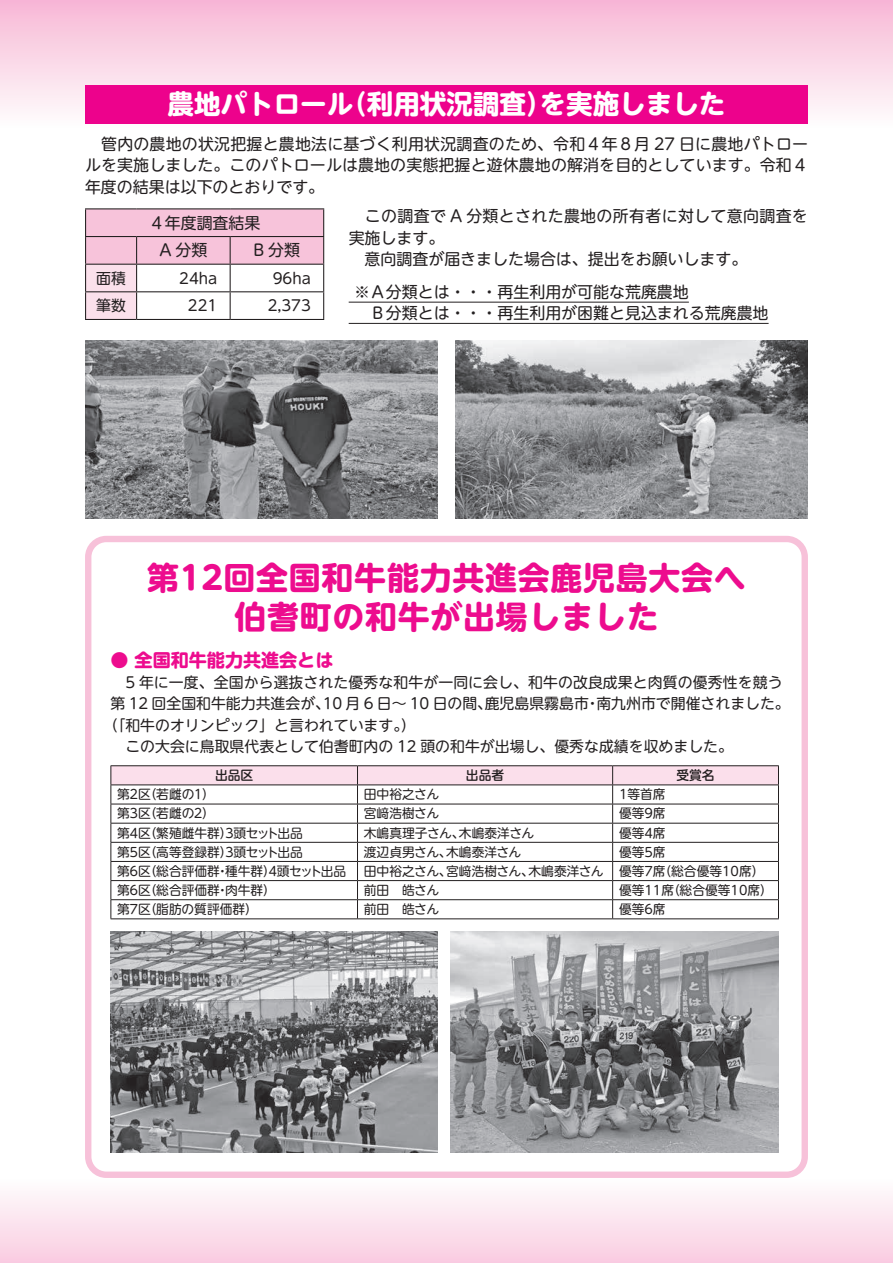
<style>
.page{position:relative;width:893px;height:1263px;background:#fff}
.page>*{position:absolute;margin:0;border:0;box-sizing:border-box;transform-origin:0 0}
.t1{font:700 31.95px/39.3px "UD Shin M Go Pro";letter-spacing:.025em;color:#ed0c8e;text-align:center}
.t2{font:700 26.55px "UD Shin M Go Pro";color:#fff}
.t3{font:700 18px "UD Shin M Go Pro";color:#ed0c8e}
.t4{font:15.9px/21.3px "UD Shin M Go Pro";color:#231f20}
.t5{font:14.85px "UD Shin M Go Pro";color:#231f20}
.t6{font:12.75px "UD Shin M Go Pr 6";color:#231f20}
.t7{font:12.75px "UD Shin M Go Pr 6";letter-spacing:-.07em;color:#231f20}
.t8{font:500 12.75px "UD Shin M Go Pr 6";color:#231f20}
</style>
<div class="page">
<div style="left:0;top:0;width:893px;height:128px;background:linear-gradient(to bottom,#f7b7d5,#fefefd)"></div>
<div style="left:0;top:1178px;width:893px;height:85px;background:linear-gradient(to bottom,#fefefe,#f9cce1)"></div>
<div style="left:85px;top:536px;width:723px;height:642px;border:6px solid #f7c1d9;border-radius:18px"></div>
<hr style="left:111px;top:765px;width:246px;height:1px;background:#231f20">
<hr style="left:357px;top:765px;width:256px;height:1px;background:#231f20">
<hr style="left:613px;top:765px;width:166px;height:1px;background:#231f20">
<svg style="left:111px;top:766px;width:668px;height:152px"></svg>
<hr style="left:111px;top:918px;width:246px;height:1px;background:#231f20">
<hr style="left:357px;top:918px;width:256px;height:1px;background:#231f20">
<hr style="left:613px;top:918px;width:166px;height:1px;background:#231f20">
<div style="left:85px;top:85px;width:723px;height:38px;background:#ed028c"></div>
<hr style="left:349px;top:302px;width:340px;height:1px;background:#231f20">
<hr style="left:349px;top:323px;width:420px;height:1px;background:#231f20">
<hr style="left:85px;top:208px;width:52px;height:1px;background:#231f20">
<hr style="left:137px;top:208px;width:93px;height:1px;background:#231f20">
<hr style="left:230px;top:208px;width:94px;height:1px;background:#231f20">
<svg style="left:85px;top:209px;width:239px;height:110px"></svg>
<hr style="left:85px;top:319px;width:52px;height:1px;background:#231f20">
<hr style="left:137px;top:319px;width:93px;height:1px;background:#231f20">
<hr style="left:230px;top:319px;width:94px;height:1px;background:#231f20">
<img style="left:85px;top:340px;width:353px;height:179px">
<img style="left:455px;top:340px;width:353px;height:179px">
<img style="left:111px;top:931px;width:327px;height:221px">
<img style="left:451px;top:931px;width:327px;height:221px">
<h2 class="t2" style="left:167px;top:82px;width:560px">農地パトロール（利用状況調査）を実施しました</h2>
<p class="t4" style="left:85px;top:133px;width:725px;text-align:justify">　管内の農地の状況把握と農地法に基づく利用状況調査のため、令和４年８月 27 日に農地パトロールを実施しました。このパトロールは農地の実態把握と遊休農地の解消を目的としています。令和４年度の結果は以下のとおりです。</p>
<p class="t4" style="left:159px;top:208px;width:103px;line-height:27.6px;text-indent:-11px">４年度調査結果<br>A 分類</p>
<p class="t4" style="left:254px;top:239px;width:48px">B 分類</p>
<p class="t5" style="left:96px;top:266px;width:31px">面積</p>
<p class="t5" style="left:179px;top:266px;width:40px">24ha</p>
<p class="t5" style="left:273px;top:266px;width:40px">96ha</p>
<p class="t5" style="left:96px;top:294px;width:31px">筆数</p>
<p class="t5" style="left:188px;top:294px;width:31px">221</p>
<p class="t5" style="left:268px;top:294px;width:45px">2,373</p>
<p class="t4" style="left:349px;top:205px;width:461px">　この調査で A 分類とされた農地の所有者に対して意向調査を実施します。<br>　意向調査が届きました場合は、提出をお願いします。</p>
<p class="t4" style="left:349px;top:280px;width:421px;text-indent:5px">※Ａ分類とは・・・再生利用が可能な荒廃農地<br>　 Ｂ分類とは・・・再生利用が困難と見込まれる荒廃農地</p>
<h1 class="t1" style="left:147px;top:557px;width:600px">第12回全国和牛能力共進会鹿児島大会へ伯耆町の和牛が出場しました</h1>
<p class="t3" style="left:111px;top:645px;width:224px">● 全国和牛能力共進会とは</p>
<p class="t5" style="left:111px;top:670px;width:673px">　5 年に一度、全国から選抜された優秀な和牛が一同に会し、和牛の改良成果と肉質の優秀性を競う</p>
<p class="t5" style="left:111px;top:692px;width:681px">第 12 回全国和牛能力共進会が、10 月 6 日～ 10 日の間、鹿児島県霧島市・南九州市で開催されました。</p>
<p class="t5" style="left:103px;top:713px;width:314px">（「和牛のオリンピック」と言われています。）</p>
<p class="t5" style="left:111px;top:734px;width:624px">　この大会に鳥取県代表として伯耆町内の 12 頭の和牛が出場し、優秀な成績を収めました。</p>
<p class="t8" style="left:215px;top:765px;width:40px">出品区</p>
<p class="t8" style="left:466px;top:765px;width:40px">出品者</p>
<p class="t8" style="left:676px;top:765px;width:40px">受賞名</p>
<p class="t6" style="left:117px;top:784px;width:99px">第２区（若雌の１）</p>
<p class="t6" style="left:364px;top:784px;width:77px">田中裕之さん</p>
<p class="t6" style="left:619px;top:784px;width:48px">1等首席</p>
<p class="t6" style="left:117px;top:803px;width:99px">第３区（若雌の２）</p>
<p class="t6" style="left:364px;top:803px;width:77px">宮﨑浩樹さん</p>
<p class="t6" style="left:619px;top:803px;width:48px">優等9席</p>
<p class="t7" style="left:117px;top:822px;width:187px">第４区（繁殖雌牛群）３頭セット出品</p>
<p class="t6" style="left:364px;top:822px;width:172px">木嶋真理子さん、木嶋泰洋さん</p>
<p class="t6" style="left:619px;top:822px;width:48px">優等4席</p>
<p class="t7" style="left:117px;top:841px;width:187px">第５区（高等登録群）３頭セット出品</p>
<p class="t6" style="left:364px;top:841px;width:159px">渡辺貞男さん、木嶋泰洋さん</p>
<p class="t6" style="left:619px;top:841px;width:48px">優等5席</p>
<p class="t6" style="left:117px;top:860px;width:230px">第６区（総合評価群・種牛群）４頭セット出品</p>
<p class="t6" style="left:364px;top:860px;width:402px">田中裕之さん、宮﨑浩樹さん、木嶋泰洋さん 優等7席（総合優等10席）</p>
<p class="t6" style="left:117px;top:879px;width:160px">第６区（総合評価群・肉牛群）</p>
<p class="t6" style="left:364px;top:879px;width:77px">前田　皓さん</p>
<p class="t6" style="left:619px;top:879px;width:155px">優等11席（総合優等10席）</p>
<p class="t6" style="left:117px;top:899px;width:142px">第７区（脂肪の質評価群）</p>
<p class="t6" style="left:364px;top:899px;width:77px">前田　皓さん</p>
<p class="t6" style="left:619px;top:899px;width:48px">優等6席</p>
</div>
